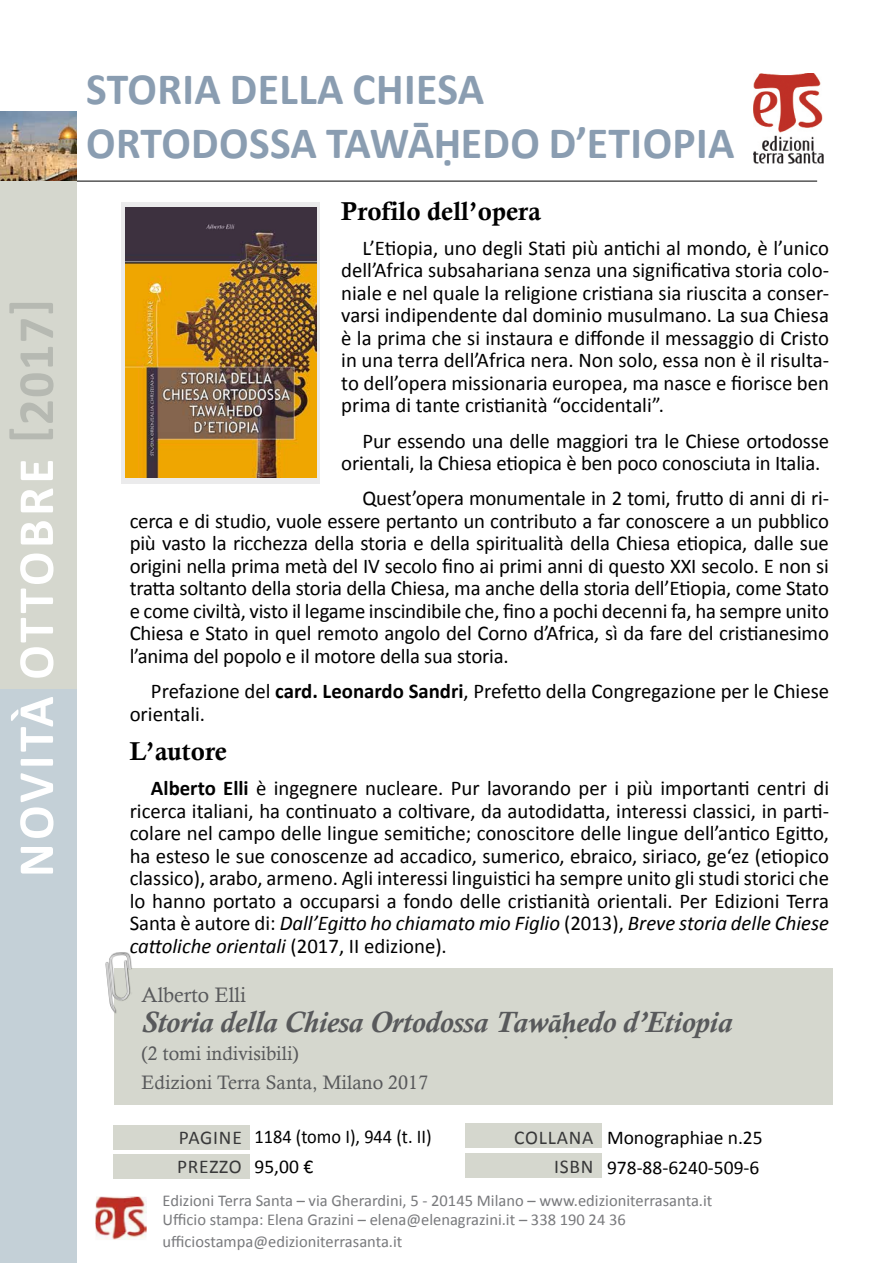
<style>
.page{position:relative;width:893px;height:1263px;background:#fff}
.page>*{position:absolute;margin:0;border:0;box-sizing:border-box;transform-origin:0 0}
.t1{font:700 51px "Calibri";letter-spacing:.07em;color:#fff}
.t2{font:700 51px "Calibri";color:#b6b9b2}
.t3{font:700 45px/54px "Calibri";letter-spacing:.01em;color:#8a9db1}
.t4{font:italic 700 30px "Calisto";letter-spacing:-.01em;color:#58595b}
.t5{font:25.8px "Calis MT Bol";color:#000}
.t6{font:21px/22.5px "Calibri";color:#000}
.t7{font:21px "Calisto";color:#58595b}
.t8{font:19.5px/28.5px "Calisto";color:#58595b}
.t9{font:19.5px/30px "Calibri";color:#000}
.t10{font:19.5px/30px "Calibri";color:#000;scale:.94 1}
.t11{font:19.5px/29.5px "Calibri";letter-spacing:.04em;color:#383839}
.t12{font:16.5px/19.2px "Calibri";color:#797a7d}
.s1{font-weight:700}
.s2{font-style:italic}
.s3{font-family:"Arno Pro"}
.s4{font-family:"Times";font-weight:400;font-style:normal}
</style>
<div class="page">
<img style="left:95px;top:1196px;width:52px;height:44px">
<img style="left:0;top:111px;width:77px;height:52px">
<img style="left:753px;top:73px;width:71px;height:90px">
<div style="left:0;top:689px;width:77px;height:574px;background:#c4d0d7"></div>
<hr style="left:77px;top:181px;width:740px;height:1px;background:#000">
<div style="left:0;top:163px;width:77px;height:526px;background:#d5d7ce"></div>
<div style="left:114px;top:968px;width:719px;height:137px;background:#d5d7ce"></div>
<div style="left:105px;top:952px;width:27px;height:62px;background:#000;opacity:.43"></div>
<img style="left:105px;top:953px;width:26px;height:60px">
<div style="left:465px;top:1153px;width:137px;height:24px;background:#d5d7ce"></div>
<div style="left:465px;top:1123px;width:137px;height:25px;background:#d5d7ce"></div>
<div style="left:114px;top:1154px;width:136px;height:25px;background:#d5d7ce"></div>
<div style="left:114px;top:1125px;width:136px;height:25px;background:#d5d7ce"></div>
<div style="left:121px;top:202px;width:199px;height:281px;background:#ebebec"></div>
<img style="left:125px;top:208px;width:192px;height:269px">
<h1 class="t2" style="left:-3px;top:316px;width:18px;rotate:-90deg">[</h1>
<h1 class="t2" style="left:3px;top:425px;width:110px;rotate:-90deg">2017</h1>
<h1 class="t2" style="left:-3px;top:443px;width:18px;rotate:-90deg">]</h1>
<h1 class="t1" style="left:3px;top:877px;width:420px;rotate:-90deg">NOVITÀ OTTOBRE</h1>
<h2 class="t3" style="left:86px;top:62px;width:650px">STORIA DELLA CHIESA<br>ORTODOSSA TAWĀḤEDO D’ETIOPIA</h2>
<p class="t5" style="left:341px;top:196px;width:201px">Profilo dell’opera</p>
<p class="t6" style="left:362px;top:237px;width:468px">’L Etiopia, uno degli Stati più antichi al mondo ’lè, unico</p>
<p class="t6" style="left:341px;top:259px;width:489px">dell’Africa subsahariana senza una significativa storia colo-</p>
<p class="t6" style="left:341px;top:282px;width:489px">niale e nel quale la religione cristiana sia riuscita a conser-</p>
<p class="t6" style="left:341px;top:304px;width:489px">varsi indipendente dal dominio musulmano. La sua Chiesa</p>
<p class="t6" style="left:341px;top:315px;width:489px;line-height:45px">laè prima che si instaura e diffonde il messaggio di Cristo to dell’opera missionaria europea, ma nasce e fiorisce ben</p>
<p class="t6" style="left:341px;top:338px;width:489px;line-height:45px">in una terra dell’Africa nera. Non solo, essa non ilè risulta&shy;prima di tante cristianità “occidentali .“</p>
<p class="t6" style="left:341px;top:429px;width:489px;text-indent:21px">Pur essendo una delle maggiori tra le Chiese ortodosse orientali la, Chiesa etiopica è ben poco conosciuta in Italia.</p>
<p class="t6" style="left:130px;top:510px;width:701px">cerca e di studio, vuole essere pertanto un contributo a far conoscere a un pubblico</p>
<p class="t6" style="left:130px;top:476px;width:701px;line-height:45px;text-align:right">Quest’opera monumentale in 2 tomi, frutto di anni di -r i<br>più vasto la ricchezza della storia e della spiritualità della Chiesa etiopica, dalle sue</p>
<p class="t6" style="left:130px;top:555px;width:701px;text-align:justify">origini nella prima metà del IV secolo fino ai primi anni di questo XXI secolo E. non si tratta soltanto della storia della Chiesa, ma anche della storia dell’Etiopia, come Stato e come civiltà, visto il legame inscindibile che, fino a pochi decenni fa, ha sempre unito Chiesa e Stato in quel remoto angolo del Corno ’dAfrica, sì da fare del cristianesimo ’l anima del popolo ile motore della sua storia.</p>
<p class="t6" style="left:130px;top:680px;width:701px;text-indent:21px">Prefazione del <span class="s1">card. Leonardo Sandri</span>, Prefetto della Congregazione per le Chiese orientali.</p>
<p class="t5" style="left:130px;top:736px;width:99px">L’autore</p>
<p class="t6" style="left:130px;top:766px;width:701px;line-height:45px;text-align:right"><span class="s1">Alberto Elli</span> è ingegnere nucleare. Pur lavorando per i più importanti centri di colare nel campo delle lingue semitiche; conoscitore delle lingue dell’antico Egitto,</p>
<p class="t6" style="left:130px;top:788px;width:701px;line-height:45px">ricerca italiani, ha continuato a coltivare, da autodidatta, interessi classici in, parti&shy;ha esteso le sue conoscenze ad accadico, sumerico, ebraico, siriaco, ge‘ez (etiopico</p>
<p class="t6" style="left:130px;top:867px;width:701px;text-align:justify">classico ,) arabo, armeno. Agli interessi linguistici ha sempre unito gli studi storici che lo hanno portato a occuparsi a fondo delle cristianità orientali. Per Edizioni Terra Santa è autore di: <span class="s2">Dall’Egitto ho chiamato mio Figlio</span> (2013 ,) <span class="s2">Breve storia delle Chiese cattoliche orientali</span> (2017, II edizione .(</p>
<p class="t7" style="left:142px;top:982px;width:106px">Alberto Elli</p>
<h3 class="t4" style="left:142px;top:1004px;width:436px">Storia della Chiesa Ortodossa Taw<span class="s3">āh</span></h3>
<p class="t8" style="left:142px;top:1039px;width:288px">2( tomi indivisibili(<br>Edizioni Terra Santa, Milano 2017</p>
<p class="t11" style="left:177px;top:1122px;width:66px">PAGINE<br>PREZZO</p>
<p class="t10" style="left:254px;top:1121px;width:190px">1 1 8 4 ( t o m o ,)I 9 4 4 (I I.t(<br>95,00 €</p>
<p class="t9" style="left:607px;top:1122px;width:157px">Monographiae n.25<br>978-88-6240-509-6</p>
<h3 class="t4" style="left:562px;top:1004px;width:172px"><span class="s4">̣</span>edo ’d Etiopia</h3>
<p class="t11" style="left:514px;top:1122px;width:81px;text-align:right">COLLANA<br>ISBN</p>
<p class="t12" style="left:163px;top:1190px;width:551px">Edizioni Terra Santa – via Gherardini -5, 20145 Milano – www.edizioniterrasanta i t.<br>Ufficio stampa: Elena Grazini – elena@elenagrazini –i t. 338 190 24 36</p>
<p class="t12" style="left:163px;top:1232px;width:241px">ufficiostampa@edizioniterrasanta i t.</p>
</div>
